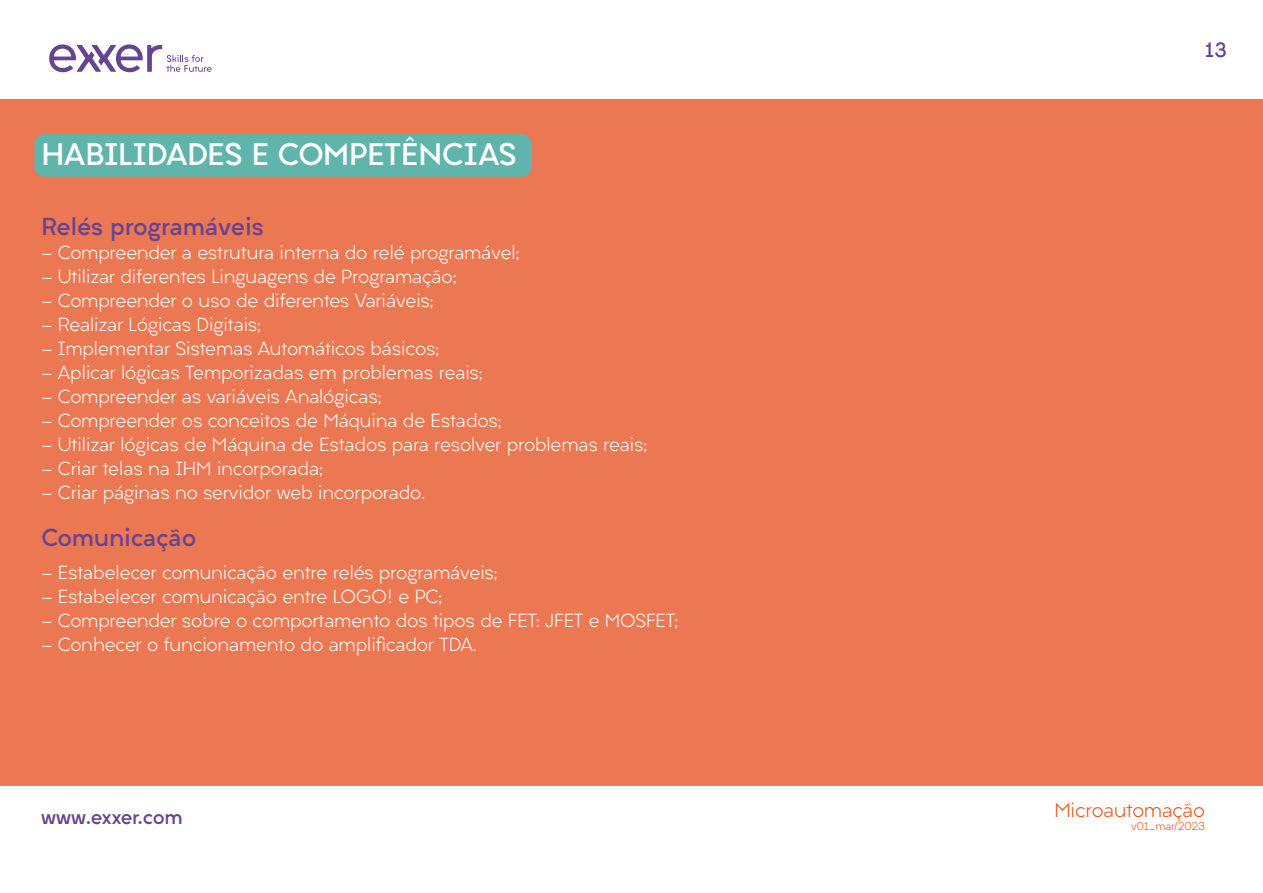
<style>
.page{position:relative;width:1263px;height:893px;background:#fff}
.page>*{position:absolute;margin:0;border:0;box-sizing:border-box;transform-origin:0 0}
.t1{font:700 29.7px "Liber Grotesque Family";color:#fff}
.t2{font:700 23.4px "Liber Grotesque Family";letter-spacing:-.01em;color:#674491}
.t3{font:700 19.05px "Liber Grotesque Family";letter-spacing:-.01em;color:#674491}
.t4{font:300 19.05px "Liber Grotesque Family";letter-spacing:-.01em;color:#e65313}
.t5{font:300 18px "Liber Grotesque Family";letter-spacing:-.01em;color:#fff}
.t6{font:300 10.65px "Liber Grotesque Family";color:#e65313}
</style>
<div class="page">
<svg style="left:49px;top:44px;width:163px;height:29px"></svg>
<div style="left:0;top:99px;width:1263px;height:686px;background:#eb7753"></div>
<div style="left:35px;top:134px;width:497px;height:43px;background:#5fb4ab;border-radius:10px"></div>
<h1 class="t1" style="left:41px;top:136px;width:477px">HABILIDADES E COMPETÊNCIAS</h1>
<p class="t2" style="left:41px;top:212px;width:224px">Relés programáveis</p>
<p class="t5" style="left:41px;top:241px;width:480px">- Compreender a estrutura interna do relé programável;</p>
<p class="t5" style="left:41px;top:265px;width:417px">- Utilizar diferentes Linguagens de Programação;</p>
<p class="t5" style="left:41px;top:289px;width:394px">- Compreender o uso de diferentes Variáveis;</p>
<p class="t5" style="left:41px;top:313px;width:221px">- Realizar Lógicas Digitais;</p>
<p class="t5" style="left:41px;top:337px;width:399px">- Implementar Sistemas Automáticos básicos;</p>
<p class="t5" style="left:41px;top:361px;width:443px">- Aplicar lógicas Temporizadas em problemas reais;</p>
<p class="t5" style="left:41px;top:385px;width:342px">- Compreender as variáveis Analógicas;</p>
<p class="t5" style="left:41px;top:409px;width:462px">- Compreender os conceitos de Máquina de Estados;</p>
<p class="t5" style="left:41px;top:433px;width:607px">- Utilizar lógicas de Máquina de Estados para resolver problemas reais;</p>
<p class="t5" style="left:41px;top:457px;width:283px">- Criar telas na IHM incorporada;</p>
<p class="t5" style="left:41px;top:481px;width:385px">- Criar páginas no servidor web incorporado.</p>
<p class="t2" style="left:41px;top:523px;width:157px">Comunicação</p>
<p class="t5" style="left:41px;top:561px;width:458px">- Estabelecer comunicação entre relés programáveis;</p>
<p class="t5" style="left:41px;top:585px;width:402px">- Estabelecer comunicação entre LOGO! e PC;</p>
<p class="t5" style="left:41px;top:609px;width:638px">- Compreender sobre o comportamento dos tipos de FET: JFET e MOSFET;</p>
<p class="t5" style="left:41px;top:633px;width:437px">- Conhecer o funcionamento do amplificador TDA.</p>
<p class="t3" style="left:1205px;top:38px;width:23px">13</p>
<p class="t3" style="left:41px;top:805px;width:143px">www.exxer.com</p>
<p class="t4" style="left:1054px;top:798px;width:152px">Microautomação</p>
<p class="t6" style="left:1131px;top:819px;width:75px">v01_mar/2023</p>
</div>
